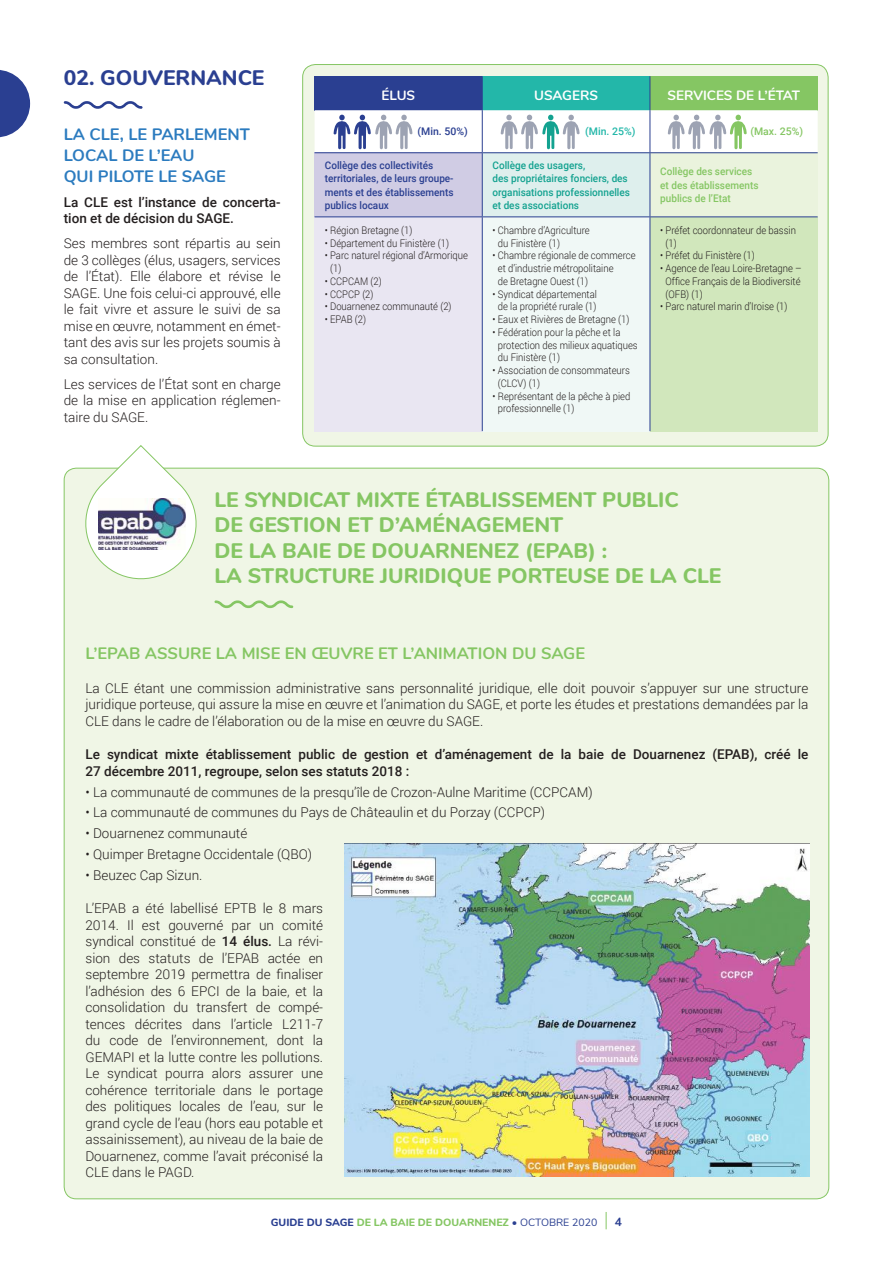
<style>
.page{position:relative;width:893px;height:1263px;background:#fff}
.page>*{position:absolute;margin:0;border:0;box-sizing:border-box;transform-origin:0 0}
.t1{font:800 21px/25.5px "Nunito";color:#85c663}
.t2{font:800 21px "Nunito";color:#2a3f91}
.t3{font:700 16.5px "Nunito";color:#85c663}
.t4{font:700 16.5px/21px "Nunito";color:#2b7bbf}
.t5{font:300 13.5px/16.5px "Roboto";color:#241f1f;text-align:justify}
.t6{font:500 13.5px/16.5px "Roboto";color:#241f1f}
.t7{font:700 13.5px "Nunito";color:#fff}
.t8{font:700 12px "Nunito";color:#2a3f91}
.t9{font:300 10.5px/12.8px "Roboto";color:#241f1f;scale:.9 1}
.t10{font:500 10.5px/13.5px "Roboto";color:#13a290;scale:.95 1}
.t11{font:500 10.5px/13.5px "Roboto";color:#2a3f91;scale:.95 1}
.t12{font:500 10.5px/13.5px "Roboto";color:#85c663;scale:.95 1}
.t13{font:800 10.5px "Nunito";color:#85c663}
.t14{font:500 10.5px "Roboto";color:#2a3f91}
.t15{font:500 10.5px "Roboto";color:#23b7a9}
.t16{font:500 10.5px "Roboto";color:#85c663}
.s1{font-weight:500}
.s2{color:#2a3f91}
.s3{font-weight:400;color:#2a3f91}
</style>
<div class="page">
<svg style="left:606px;top:1212px;width:1px;height:17px"></svg>
<div style="left:303px;top:65px;width:525px;height:381px;background:#f0f6e6;border-radius:13px"></div>
<div style="left:64px;top:468px;width:765px;height:731px;background:#f0f6e6;border-radius:12px"></div>
<svg style="left:214px;top:600px;width:79px;height:8px"></svg>
<svg style="left:80px;top:445px;width:123px;height:135px"></svg>
<svg style="left:64px;top:101px;width:79px;height:8px"></svg>
<svg style="left:0;top:70px;width:30px;height:67px"></svg>
<img style="left:344px;top:843px;width:465px;height:333px">
<div style="left:315px;top:76px;width:167px;height:34px;background:#2a3f91"></div>
<div style="left:482px;top:76px;width:168px;height:34px;background:#23b7a9"></div>
<div style="left:650px;top:76px;width:168px;height:34px;background:#85c663"></div>
<div style="left:315px;top:153px;width:167px;height:64px;background:#d0cce4"></div>
<div style="left:482px;top:153px;width:168px;height:64px;background:#deefed"></div>
<div style="left:650px;top:153px;width:168px;height:64px;background:#eaf3dd"></div>
<div style="left:315px;top:217px;width:167px;height:214px;background:#e9e6f2"></div>
<div style="left:482px;top:217px;width:168px;height:214px;background:#f0f8f6"></div>
<div style="left:650px;top:217px;width:168px;height:214px;background:#d1e7bc"></div>
<hr style="left:482px;top:76px;width:1px;height:34px;background:#2a3f91">
<hr style="left:650px;top:76px;width:1px;height:34px;background:#2a3f91">
<hr style="left:482px;top:153px;width:1px;height:63px;background:#2a3f91">
<hr style="left:650px;top:153px;width:1px;height:63px;background:#2a3f91">
<hr style="left:315px;top:216px;width:167px;height:1px;background:#2a3f91">
<hr style="left:482px;top:217px;width:1px;height:214px;background:#2a3f91">
<hr style="left:482px;top:216px;width:168px;height:1px;background:#2a3f91">
<hr style="left:650px;top:217px;width:1px;height:214px;background:#2a3f91">
<hr style="left:650px;top:216px;width:168px;height:1px;background:#2a3f91">
<svg style="left:315px;top:110px;width:503px;height:43px;background:#e5eaee"></svg>
<h1 class="t2" style="left:64px;top:62px;width:202px">02. GOUVERNANCE</h1>
<p class="t4" style="left:64px;top:123px;width:188px">LA CLE, LE PARLEMENT<br>LOCAL DE L’EAU<br>QUI PILOTE LE SAGE</p>
<p class="t6" style="left:64px;top:193px;width:218px">La CLE est l’instance de concerta&shy;tion et de décision du SAGE.</p>
<p class="t5" style="left:64px;top:235px;width:218px">Ses membres sont répartis au sein de 3 collèges (élus, usagers, services de l’État). Elle élabore et révise le SAGE. Une fois celui-ci approuvé, elle le fait vivre et assure le suivi de sa mise en œuvre, notamment en émet&shy;tant des avis sur les projets soumis à sa consultation.</p>
<p class="t5" style="left:64px;top:375px;width:218px">Les services de l’État sont en charge de la mise en application réglemen&shy;taire du SAGE.</p>
<p class="t7" style="left:382px;top:85px;width:35px">ÉLUS</p>
<p class="t7" style="left:534px;top:85px;width:65px">USAGERS</p>
<p class="t7" style="left:668px;top:85px;width:134px">SERVICES DE L’ÉTAT</p>
<p class="t14" style="left:417px;top:124px;width:52px">(Min. 50%)</p>
<p class="t15" style="left:585px;top:124px;width:52px">(Min. 25%)</p>
<p class="t16" style="left:750px;top:124px;width:54px">(Max. 25%)</p>
<p class="t11" style="left:325px;top:158px;width:137px">Collège des collectivités territoriales, de leurs groupe&shy;ments et des établissements publics locaux</p>
<p class="t10" style="left:492px;top:158px;width:146px">Collège des usagers,<br>des propriétaires fonciers, des organisations professionnelles et des associations</p>
<p class="t12" style="left:660px;top:164px;width:105px">Collège des services et des établissements publics de l’Etat</p>
<p class="t9" style="left:325px;top:223px;width:99px">• Région Bretagne (1)</p>
<p class="t9" style="left:325px;top:236px;width:139px">• Département du Finistère (1)</p>
<p class="t9" style="left:330px;top:249px;width:155px;text-indent:-5px">• Parc naturel régional d’Armorique (1)</p>
<p class="t9" style="left:325px;top:274px;width:65px">• CCPCAM (2)</p>
<p class="t9" style="left:325px;top:287px;width:56px">• CCPCP (2)</p>
<p class="t9" style="left:325px;top:300px;width:142px">• Douarnenez communauté (2)</p>
<p class="t9" style="left:325px;top:313px;width:47px">• EPAB (2)</p>
<p class="t9" style="left:666px;top:223px;width:146px;text-indent:-5px">• Préfet coordonnateur de bassin (1)</p>
<p class="t9" style="left:660px;top:249px;width:107px">• Préfet du Finistère (1)</p>
<p class="t9" style="left:666px;top:262px;width:153px;text-indent:-5px">• Agence de l’eau Loire-Bretagne –<br>Office Français de la Biodiversité (OFB) (1)</p>
<p class="t9" style="left:660px;top:300px;width:143px">• Parc naturel marin d’Iroise (1)</p>
<p class="t9" style="left:498px;top:223px;width:104px;text-indent:-5px">• Chambre d’Agriculture du Finistère (1)</p>
<p class="t9" style="left:498px;top:249px;width:155px;text-indent:-5px">• Chambre régionale de commerce et d’industrie métropolitaine<br>de Bretagne Ouest (1)</p>
<p class="t9" style="left:492px;top:287px;width:118px;text-align:center">• Syndicat départemental de la propriété rurale (1)</p>
<p class="t9" style="left:492px;top:313px;width:154px">• Eaux et Rivières de Bretagne (1)</p>
<p class="t9" style="left:498px;top:325px;width:157px;text-indent:-5px">• Fédération pour la pêche et la protection des milieux aquatiques du Finistère (1)</p>
<p class="t9" style="left:498px;top:364px;width:148px;text-indent:-5px">• Association de consommateurs (CLCV) (1)</p>
<p class="t9" style="left:498px;top:389px;width:149px;text-indent:-5px">• Représentant de la pêche à pied professionnelle (1)</p>
<h1 class="t1" style="left:214px;top:486px;width:508px">LE SYNDICAT MIXTE ÉTABLISSEMENT PUBLIC<br>DE GESTION ET D’AMÉNAGEMENT<br>DE LA BAIE DE DOUARNENEZ (EPAB) :<br>LA STRUCTURE JURIDIQUE PORTEUSE DE LA CLE</h1>
<p class="t3" style="left:85px;top:641px;width:501px">L’EPAB ASSURE LA MISE EN ŒUVRE ET L’ANIMATION DU SAGE</p>
<p class="t5" style="left:85px;top:679px;width:724px">La CLE étant une commission administrative sans personnalité juridique, elle doit pouvoir s’appuyer sur une structure juridique porteuse, qui assure la mise en œuvre et l’animation du SAGE, et porte les études et prestations demandées par la CLE dans le cadre de l’élaboration ou de la mise en œuvre du SAGE.</p>
<p class="t6" style="left:85px;top:746px;width:724px">Le syndicat mixte établissement public de gestion et d’aménagement de la baie de Douarnenez (EPAB), créé le<br>27 décembre 2011, regroupe, selon ses statuts 2018 :</p>
<p class="t5" style="left:85px;top:783px;width:509px">• La communauté de communes de la presqu’île de Crozon-Aulne Maritime (CCPCAM)</p>
<p class="t5" style="left:85px;top:804px;width:461px">• La communauté de communes du Pays de Châteaulin et du Porzay (CCPCP)</p>
<p class="t5" style="left:85px;top:825px;width:163px">• Douarnenez communauté</p>
<p class="t5" style="left:85px;top:845px;width:228px">• Quimper Bretagne Occidentale (QBO)</p>
<p class="t5" style="left:85px;top:866px;width:118px">• Beuzec Cap Sizun.</p>
<p class="t5" style="left:85px;top:900px;width:239px">L’EPAB a été labellisé EPTB le 8 mars 2014. Il est gouverné par un comité syndical constitué de <span class="s1">14 élus.</span> La révi&shy;sion des statuts de l’EPAB actée en septembre 2019 permettra de finaliser l’adhésion des 6 EPCI de la baie, et la consolidation du transfert de compé&shy;tences décrites dans l’article L211-7 du code de l’environnement, dont la GEMAPI et la lutte contre les pollutions.<br>Le syndicat pourra alors assurer une cohérence territoriale dans le portage des politiques locales de l’eau, sur le grand cycle de l’eau (hors eau potable et assainissement), au niveau de la baie de Douarnenez, comme l’avait préconisé la CLE dans le PAGD.</p>
<p class="t13" style="left:271px;top:1215px;width:328px"><span class="s2">GUIDE DU SAGE</span> DE LA BAIE DE DOUARNENEZ <span class="s3">• OCTOBRE 2020</span></p>
<p class="t8" style="left:615px;top:1213px;width:9px">4</p>
</div>
